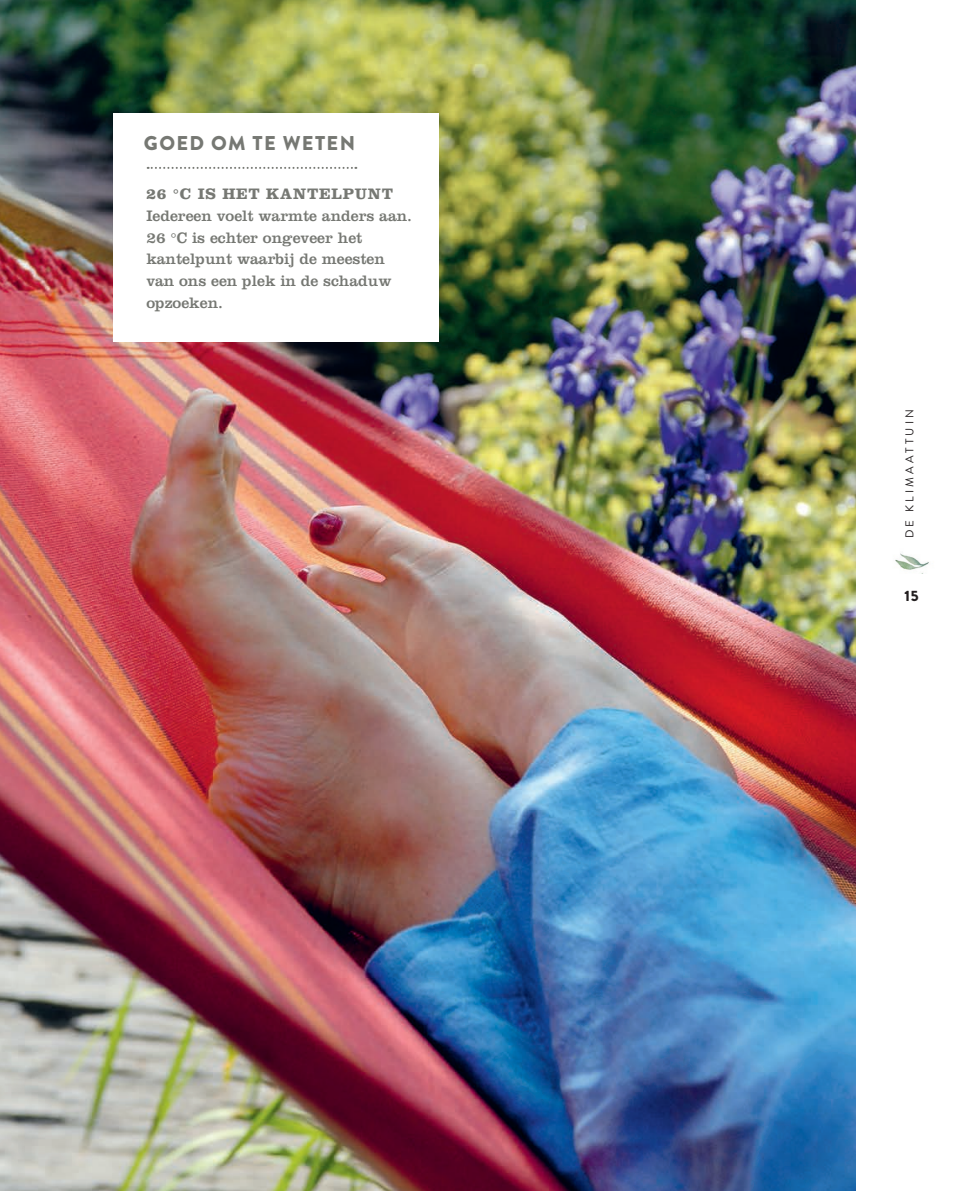
<style>
.page{position:relative;width:968px;height:1191px;background:#fff}
.page>*{position:absolute;margin:0;border:0;box-sizing:border-box;transform-origin:0 0}
.t1{font:900 19.95px "Brandon Grotesque";letter-spacing:.07em;color:#767873}
.t2{font:15.75px/21.9px "Clarendon LT Std";color:#767873}
.t3{font:700 15.75px "Clarendon LT Std";letter-spacing:.05em;color:#767873}
.t4{font:900 15.05px "Brandon Grotesque";color:#231f20}
.t5{font:11.38px "Brandon Grotesque";letter-spacing:.27em;color:#231f20}
</style>
<div class="page">
<img style="left:895px;top:553px;width:34px;height:17px">
<img style="left:0;top:0;width:855px;height:1191px">
<div style="left:113px;top:113px;width:325px;height:228px;background:#fff"></div>
<svg style="left:148px;top:167px;width:208px;height:2px"></svg>
<p class="t1" style="left:144px;top:129px;width:212px">GOED OM TE WETEN</p>
<p class="t3" style="left:146px;top:184px;width:248px">26 °C IS HET KANTELPUNT</p>
<p class="t2" style="left:146px;top:204px;width:267px">Iedereen voelt warmte anders aan.<br>26 °C is echter ongeveer het kantelpunt waarbij de meesten van ons een plek in de schaduw opzoeken.</p>
<p class="t5" style="left:901px;top:538px;width:130px;rotate:-90deg">DE KLIMAATTUIN</p>
<p class="t4" style="left:904px;top:585px;width:16px">15</p>
</div>
